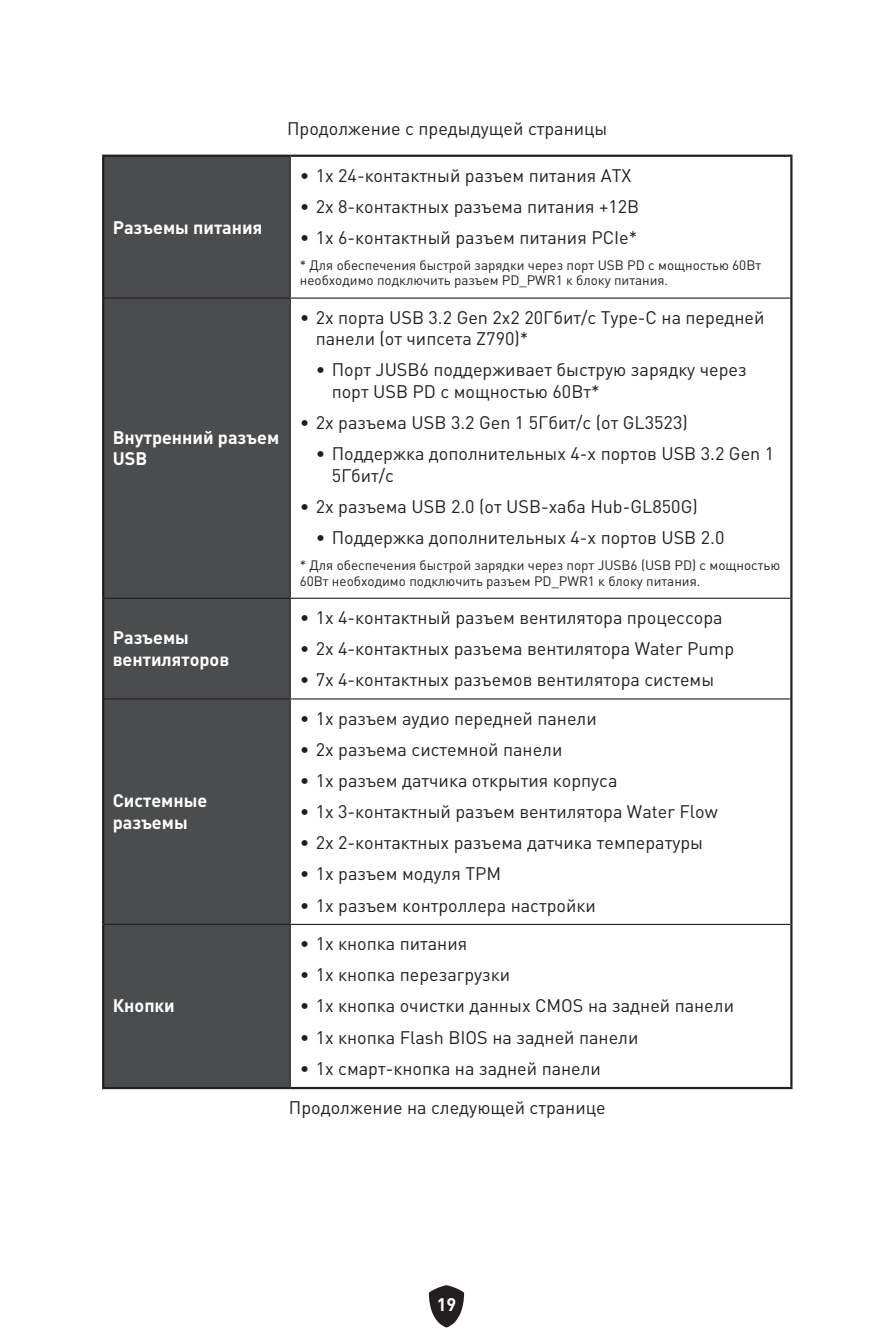
<style>
.page{position:relative;width:893px;height:1340px;background:#fff}
.page>*{position:absolute;margin:0;border:0;box-sizing:border-box;transform-origin:0 0}
.t1{font:18px/31.3px "MSI Din Pro Noto CJK";color:#231f20}
.t2{font:700 18px/21.6px "MSI Din Pro Noto CJK";color:#fff}
.t3{font:13.5px/15.8px "MSI Din Pro Noto CJK";color:#231f20}
.s1{font-weight:700}
</style>
<div class="page">
<svg style="left:429px;top:1285px;width:35px;height:42px"></svg>
<div style="left:104px;top:157px;width:186px;height:929px;background:#4b4c4d"></div>
<hr style="left:790px;top:157px;width:2px;height:141px;background:#231f20">
<hr style="left:790px;top:298px;width:2px;height:300px;background:#231f20">
<hr style="left:790px;top:598px;width:2px;height:101px;background:#231f20">
<hr style="left:790px;top:699px;width:2px;height:225px;background:#231f20">
<hr style="left:790px;top:924px;width:2px;height:162px;background:#231f20">
<hr style="left:102px;top:1086px;width:188px;height:3px;background:#231f20">
<hr style="left:290px;top:1086px;width:502px;height:3px;background:#231f20">
<hr style="left:102px;top:157px;width:2px;height:141px;background:#231f20">
<hr style="left:102px;top:298px;width:2px;height:300px;background:#231f20">
<hr style="left:102px;top:598px;width:2px;height:101px;background:#231f20">
<hr style="left:102px;top:699px;width:2px;height:225px;background:#231f20">
<hr style="left:102px;top:924px;width:2px;height:162px;background:#231f20">
<hr style="left:290px;top:157px;width:1px;height:140px;background:#231f20">
<hr style="left:290px;top:299px;width:1px;height:298px;background:#231f20">
<hr style="left:290px;top:599px;width:1px;height:99px;background:#231f20">
<hr style="left:290px;top:699px;width:1px;height:224px;background:#231f20">
<hr style="left:290px;top:925px;width:1px;height:161px;background:#231f20">
<hr style="left:102px;top:155px;width:188px;height:2px;background:#231f20">
<hr style="left:290px;top:155px;width:502px;height:2px;background:#231f20">
<hr style="left:104px;top:297px;width:186px;height:2px;background:#231f20">
<hr style="left:290px;top:297px;width:500px;height:2px;background:#231f20">
<hr style="left:104px;top:597px;width:186px;height:2px;background:#231f20">
<hr style="left:290px;top:597px;width:500px;height:2px;background:#231f20">
<hr style="left:104px;top:698px;width:186px;height:1px;background:#231f20">
<hr style="left:290px;top:698px;width:500px;height:1px;background:#231f20">
<hr style="left:104px;top:923px;width:186px;height:2px;background:#231f20">
<hr style="left:290px;top:923px;width:500px;height:2px;background:#231f20">
<p class="t1" style="left:287px;top:113px;width:322px">Продолжение с предыдущей страницы</p>
<p class="t2" style="left:113px;top:216px;width:151px">Разъемы питания</p>
<p class="t2" style="left:113px;top:427px;width:168px">Внутренний разъем<br>USB</p>
<p class="t2" style="left:113px;top:627px;width:118px">Разъемы вентиляторов</p>
<p class="t2" style="left:113px;top:790px;width:96px">Системные разъемы</p>
<p class="t2" style="left:113px;top:995px;width:64px">Кнопки</p>
<p class="t1" style="left:300px;top:160px;width:341px"><span class="s1">∙</span> 1x 24-контактный разъем питания ATX <span class="s1">∙</span> 2x 8-контактных разъема питания +12В <span class="s1">∙</span> 1x 6-контактный разъем питания PCIe*</p>
<p class="t3" style="left:300px;top:257px;width:463px">* Для обеспечения быстрой зарядки через порт USB PD с мощностью 60Вт необходимо подключить разъем PD_PWR1 к блоку питания.</p>
<p class="t1" style="left:316px;top:307px;width:450px;line-height:21.6px;text-indent:-16px"><span class="s1">∙</span> 2x порта USB 3.2 Gen 2x2 20Гбит/с Type-C на передней панели (от чипсета Z790)*</p>
<p class="t1" style="left:332px;top:359px;width:417px;line-height:21.6px;text-indent:-16px">• Порт JUSB6 поддерживает быструю зарядку через порт USB PD с мощностью 60Вт*</p>
<p class="t1" style="left:300px;top:407px;width:389px"><span class="s1">∙</span> 2x разъема USB 3.2 Gen 1 5Гбит/с (от GL3523)</p>
<p class="t1" style="left:332px;top:443px;width:444px;line-height:21.6px;text-indent:-16px">• Поддержка дополнительных 4-х портов USB 3.2 Gen 1<br>5Гбит/с</p>
<p class="t1" style="left:300px;top:491px;width:399px"><span class="s1">∙</span> 2x разъема USB 2.0 (от USB-хаба Hub-GL850G)</p>
<p class="t1" style="left:316px;top:522px;width:410px">• Поддержка дополнительных 4-х портов USB 2.0</p>
<p class="t3" style="left:300px;top:557px;width:482px">* Для обеспечения быстрой зарядки через порт JUSB6 (USB PD) с мощностью<br>60Вт необходимо подключить разъем PD_PWR1 к блоку питания.</p>
<p class="t1" style="left:300px;top:602px;width:436px"><span class="s1">∙</span> 1x 4-контактный разъем вентилятора процессора <span class="s1">∙</span> 2x 4-контактных разъема вентилятора Water Pump <span class="s1">∙</span> 7x 4-контактных разъемов вентилятора системы</p>
<p class="t1" style="left:300px;top:702px;width:419px"><span class="s1">∙</span> 1x разъем аудио передней панели<br><span class="s1">∙</span> 2x разъема системной панели<br><span class="s1">∙</span> 1x разъем датчика открытия корпуса<br><span class="s1">∙</span> 1x 3-контактный разъем вентилятора Water Flow <span class="s1">∙</span> 2x 2-контактных разъема датчика температуры<br><span class="s1">∙</span> 1x разъем модуля TPM<br><span class="s1">∙</span> 1x разъем контроллера настройки</p>
<p class="t1" style="left:300px;top:928px;width:436px"><span class="s1">∙</span> 1x кнопка питания<br><span class="s1">∙</span> 1x кнопка перезагрузки<br><span class="s1">∙</span> 1x кнопка очистки данных CMOS на задней панели <span class="s1">∙</span> 1x кнопка Flash BIOS на задней панели<br><span class="s1">∙</span> 1x смарт-кнопка на задней панели</p>
<p class="t1" style="left:289px;top:1091px;width:318px">Продолжение на следующей странице</p>
<p class="t2" style="left:437px;top:1293px;width:21px">19</p>
</div>
